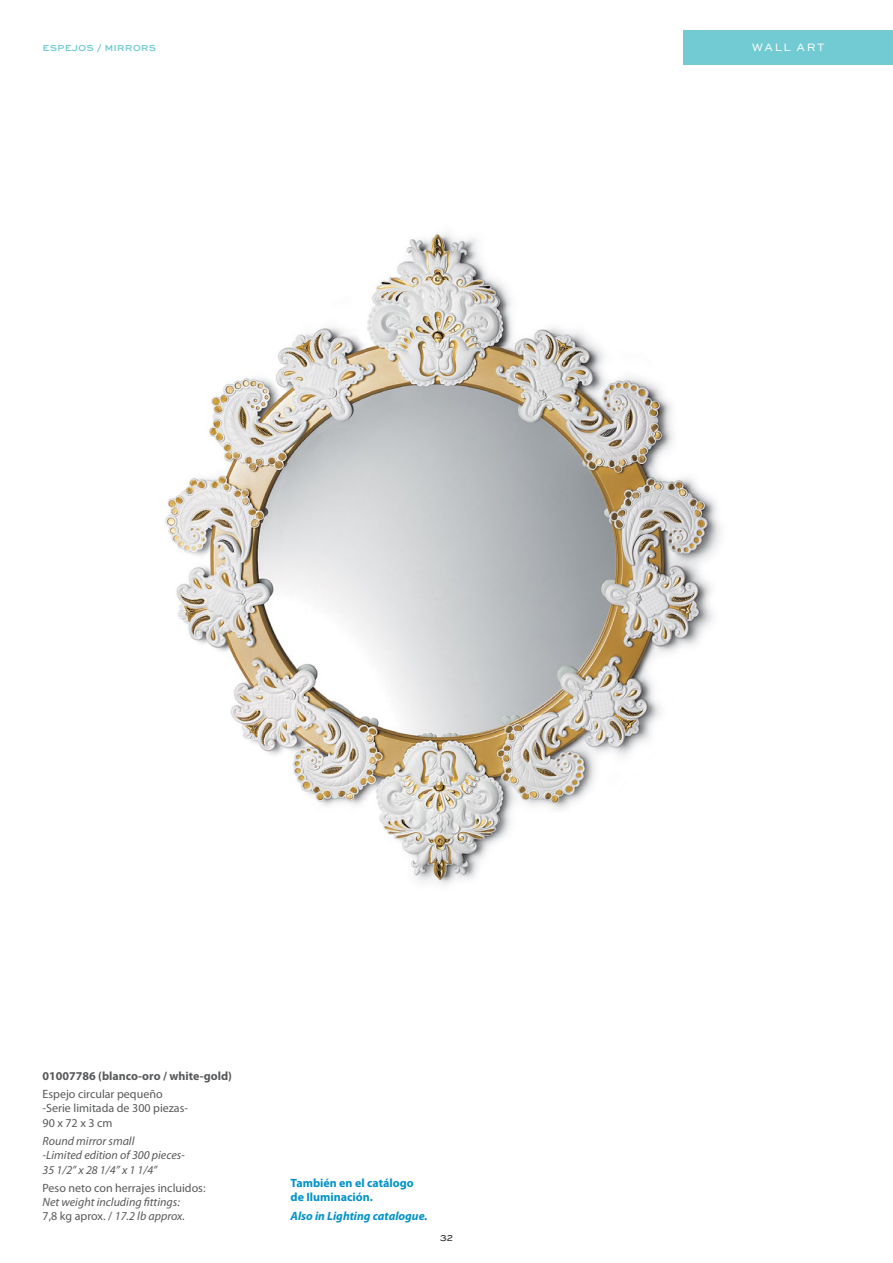
<style>
.page{position:relative;width:893px;height:1263px;background:#fff}
.page>*{position:absolute;margin:0;border:0;box-sizing:border-box;transform-origin:0 0}
.t1{font:italic 12px/14.4px "Myriad Pro";color:#58595b}
.t2{font:12px/14.4px "Myriad Pro";color:#58595b}
.t3{font:700 12px/13.5px "Myriad Pro";color:#0092c8}
.t4{font:700 12px "Myriad Pro";color:#58595b}
.t5{font:italic 700 12px "Myriad Pro";color:#0092c8}
.t6{font:11.25px "Sweet Sans SC";letter-spacing:.15em;color:#fff}
.t7{font:10.5px "Sweet Sans Medium SC";color:#72cbd2}
.t8{font:10.5px "Sweet Sans SC";color:#231f20}
.s1{font-style:normal}
</style>
<div class="page">
<img style="left:165px;top:231px;width:555px;height:654px">
<div style="left:684px;top:30px;width:209px;height:34px;background:#72cbd2"></div>
<p class="t7" style="left:43px;top:41px;width:115px">espejos / mirrors</p>
<p class="t6" style="left:752px;top:40px;width:74px">WALL ART</p>
<p class="t4" style="left:43px;top:1068px;width:191px">01007786 (blanco-oro / white-gold)</p>
<p class="t2" style="left:43px;top:1087px;width:147px">Espejo circular pequeño -Serie limitada de 300 piezas-<br>90 x 72 x 3 cm</p>
<p class="t1" style="left:43px;top:1133px;width:144px">Round mirror small<br>-Limited edition of 300 pieces-<br>35 1/2” x 28 1/4” x 1 1/4”</p>
<p class="t2" style="left:43px;top:1180px;width:164px">Peso neto con herrajes incluidos:</p>
<p class="t1" style="left:43px;top:1194px;width:144px">Net weight including fittings:<br><span class="s1">7,8 kg aprox. /</span> 17.2 lb approx.</p>
<p class="t3" style="left:291px;top:1176px;width:125px">También en el catálogo de Iluminación.</p>
<p class="t5" style="left:291px;top:1210px;width:139px">Also in Lighting catalogue.</p>
<p class="t8" style="left:440px;top:1232px;width:15px">32</p>
</div>
